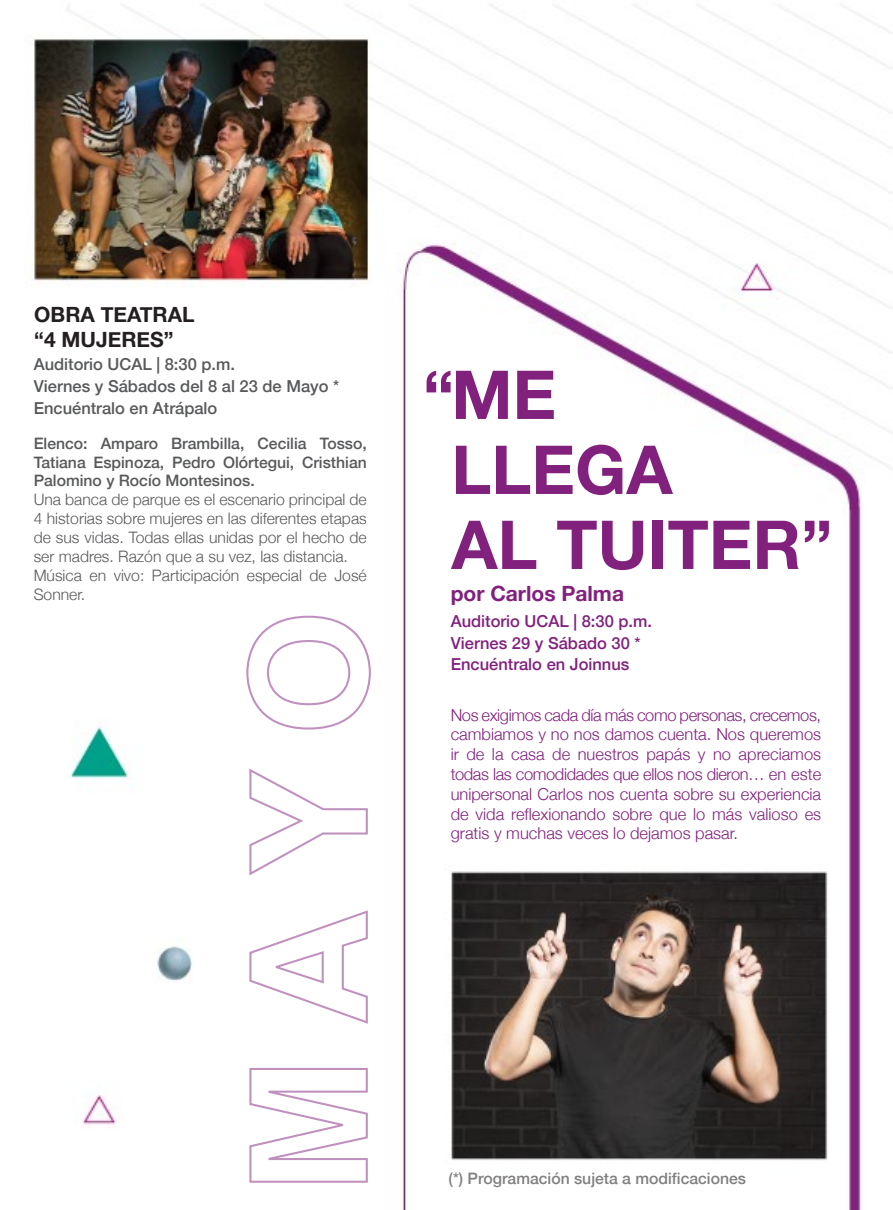
<style>
.page{position:relative;width:893px;height:1210px;background:#fff}
.page>*{position:absolute;margin:0;border:0;box-sizing:border-box;transform-origin:0 0}
.t1{font:700 67.5px/75px "Helvetica Neue";color:#81217d}
.t2{font:700 21px/25.2px "Helvetica Neue";color:#231f20}
.t3{font:700 21px "Helvetica Neue";color:#81217d}
.t4{font:300 16.5px/19.8px "Helvetica Neue";color:#81217d;text-align:justify}
.t5{font:500 16.5px/21.8px "Helvetica Neue";color:#58595b}
.t6{font:500 16.5px/21.8px "Helvetica Neue";color:#81217d}
.t7{font:300 15.75px/18.9px "Helvetica Neue";color:#58595b}
.t8{font:500 15.75px/18.9px "Helvetica Neue";color:#58595b;text-align:justify}
.t9{font:500 15.75px "Helvetica Neue";color:#808080}
</style>
<div class="page">
<img style="left:31px;top:4px;width:862px;height:1206px">
<svg style="left:248px;top:1067px;width:121px;height:117px"></svg>
<svg style="left:248px;top:909px;width:121px;height:116px"></svg>
<svg style="left:248px;top:767px;width:121px;height:110px"></svg>
<svg style="left:245px;top:615px;width:127px;height:115px"></svg>
<p class="t2" style="left:34px;top:302px;width:162px">OBRA TEATRAL “4 MUJERES”</p>
<p class="t5" style="left:34px;top:352px;width:307px">Auditorio UCAL | 8:30 p.m.<br>Viernes y Sábados del 8 al 23 de Mayo *<br>Encuéntralo en Atrápalo</p>
<p class="t8" style="left:34px;top:432px;width:335px">Elenco: Amparo Brambilla, Cecilia Tosso, Tatiana Espinoza, Pedro Olórtegui, Cristhian Palomino y Rocío Montesinos.</p>
<p class="t7" style="left:34px;top:489px;width:335px">Una banca de parque es el escenario principal de 4 historias sobre mujeres en las diferentes etapas de sus vidas. Todas ellas unidas por el hecho de ser madres. Razón que a su vez, las distancia.<br>Música en vivo: Participación especial de José Sonner.</p>
<h1 class="t1" style="left:451px;top:359px;width:383px;text-indent:-28px">“ME<br>LLEGA<br>AL TUITER”</h1>
<p class="t3" style="left:451px;top:577px;width:175px">por Carlos Palma</p>
<p class="t6" style="left:451px;top:609px;width:203px">Auditorio UCAL | 8:30 p.m.<br>Viernes 29 y Sábado 30 *<br>Encuéntralo en Joinnus</p>
<p class="t4" style="left:451px;top:703px;width:372px">Nos exigimos cada día más como personas, crecemos, cambiamos y no nos damos cuenta. Nos queremos ir de la casa de nuestros papás y no apreciamos todas las comodidades que ellos nos dieron… en este unipersonal Carlos nos cuenta sobre su experiencia de vida reflexionando sobre que lo más valioso es gratis y muchas veces lo dejamos pasar.</p>
<p class="t9" style="left:449px;top:1166px;width:299px">(*) Programación sujeta a modificaciones</p>
</div>
